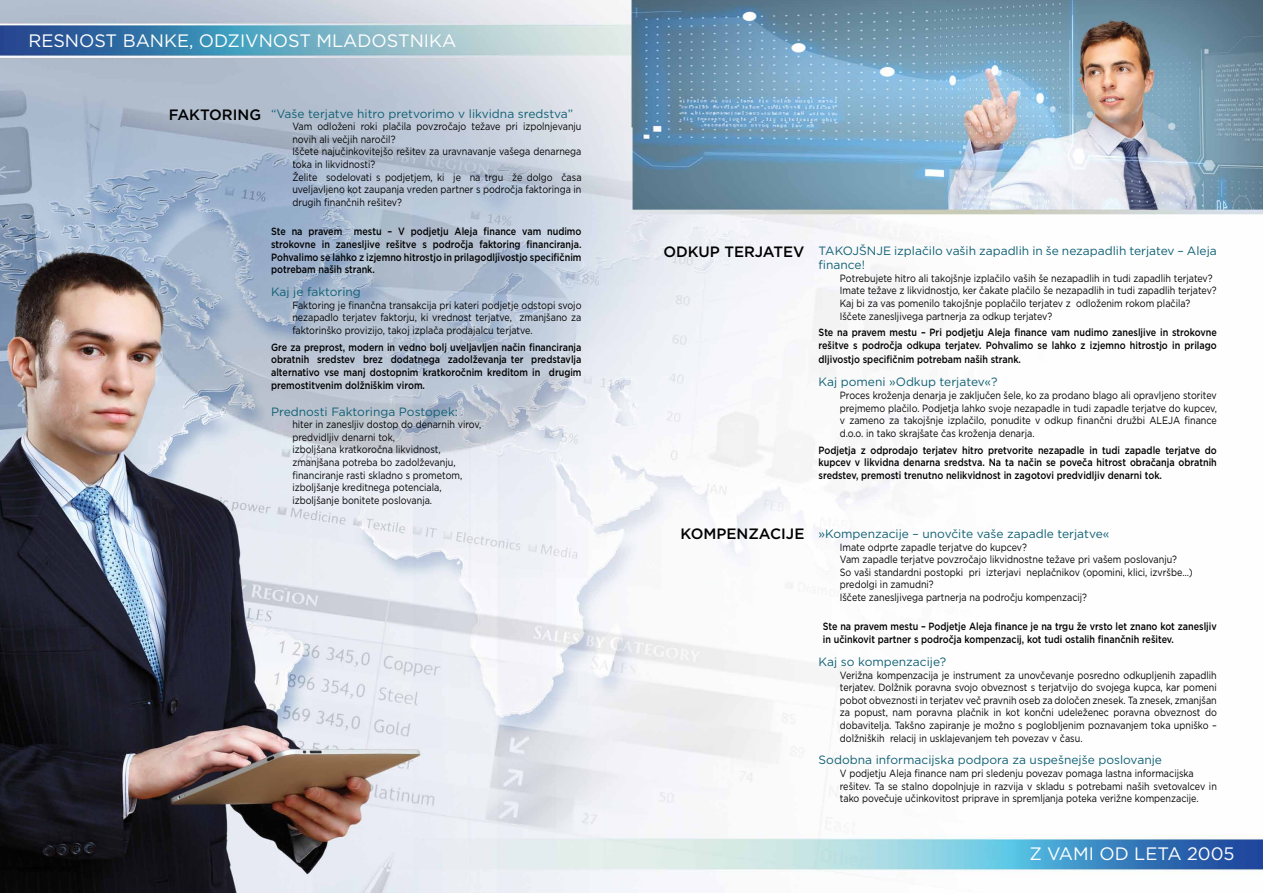
<style>
.page{position:relative;width:1263px;height:893px;background:#fff}
.page>*{position:absolute;margin:0;border:0;box-sizing:border-box;transform-origin:0 0}
.t1{font:18px "Gotham";color:#fff}
.t2{font:500 15px "Gotham";color:#000}
.t3{font:12px/14.4px "Gotham";color:#106175}
.t4{font:10.5px/12.6px "Gotham";color:#000;scale:.86 1}
.t5{font:500 10.5px/12.6px "Gotham";color:#000;text-align:justify;scale:.86 1}
</style>
<div class="page">
<img style="left:0;top:0;width:1263px;height:893px">
<h1 class="t1" style="left:28px;top:29px;width:429px">RESNOST BANKE, ODZIVNOST MLADOSTNIKA</h1>
<h2 class="t2" style="left:169px;top:105px;width:94px">FAKTORING</h2>
<p class="t3" style="left:271px;top:106px;width:304px">“Vaše terjatve hitro pretvorimo v likvidna sredstva”</p>
<p class="t4" style="left:292px;top:120px;width:338px">Vam odloženi roki plačila povzročajo težave pri izpolnjevanju novih ali večjih naročil?<br>Iščete najučinkovitejšo rešitev za uravnavanje vašega denarnega toka in likvidnosti?<br>Želite sodelovati s podjetjem, ki je na trgu že dolgo časa uveljavljeno kot zaupanja vreden partner s področja faktoringa in drugih finančnih rešitev?</p>
<p class="t5" style="left:271px;top:225px;width:362px">Ste na pravem mestu – V podjetju Aleja finance vam nudimo strokovne in zanesljive rešitve s področja faktoring financiranja.<br>Pohvalimo se lahko z izjemno hitrostjo in prilagodljivostjo specifičnim potrebam naših strank.</p>
<p class="t3" style="left:271px;top:284px;width:91px">Kaj je faktoring</p>
<p class="t4" style="left:292px;top:298px;width:338px;text-align:justify">Faktoring je finančna transakcija pri kateri podjetje odstopi svojo nezapadlo terjatev faktorju, ki vrednost terjatve, zmanjšano za faktorinško provizijo, takoj izplača prodajalcu terjatve.</p>
<p class="t5" style="left:271px;top:341px;width:362px">Gre za preprost, modern in vedno bolj uveljavljen način financiranja obratnih sredstev brez dodatnega zadolževanja ter predstavlja alternativo vse manj dostopnim kratkoročnim kreditom in drugim premostitvenim dolžniškim virom.</p>
<p class="t3" style="left:271px;top:404px;width:188px">Prednosti Faktoringa Postopek:</p>
<p class="t4" style="left:292px;top:418px;width:221px">hiter in zanesljiv dostop do denarnih virov, predvidljiv denarni tok,<br>izboljšana kratkoročna likvidnost, zmanjšana potreba bo zadolževanju, financiranje rasti skladno s prometom, izboljšanje kreditnega potenciala, izboljšanje bonitete poslovanja.</p>
<h2 class="t2" style="left:663px;top:242px;width:143px">ODKUP TERJATEV</h2>
<p class="t3" style="left:819px;top:243px;width:400px">TAKOJŠNJE izplačilo vaših zapadlih in še nezapadlih terjatev – Aleja finance!</p>
<p class="t4" style="left:840px;top:272px;width:440px">Potrebujete hitro ali takojšnje izplačilo vaših še nezapadlih in tudi zapadlih terjatev?<br>Imate težave z likvidnostjo, ker čakate plačilo še nezapadlih in tudi zapadlih terjatev?<br>Kaj bi za vas pomenilo takojšnje poplačilo terjatev z odloženim rokom plačila?<br>Iščete zanesljivega partnerja za odkup terjatev?</p>
<p class="t5" style="left:819px;top:326px;width:465px">Ste na pravem mestu – Pri podjetju Aleja finance vam nudimo zanesljive in strokovne rešitve s področja odkupa terjatev. Pohvalimo se lahko z izjemno hitrostjo in prilago</p>
<p class="t5" style="left:819px;top:353px;width:237px">dljivostjo specifičnim potrebam naših strank.</p>
<p class="t3" style="left:819px;top:375px;width:180px">Kaj pomeni »Odkup terjatev«?</p>
<p class="t4" style="left:840px;top:389px;width:440px;text-align:justify">Proces kroženja denarja je zaključen šele, ko za prodano blago ali opravljeno storitev prejmemo plačilo. Podjetja lahko svoje nezapadle in tudi zapadle terjatve do kupcev, v zameno za takojšnje izplačilo, ponudite v odkup finančni družbi ALEJA finance d.o.o. in tako skrajšate čas kroženja denarja.</p>
<p class="t5" style="left:819px;top:443px;width:465px">Podjetja z odprodajo terjatev hitro pretvorite nezapadle in tudi zapadle terjatve do kupcev v likvidna denarna sredstva. Na ta način se poveča hitrost obračanja obratnih sredstev, premosti trenutno nelikvidnost in zagotovi predvidljiv denarni tok.</p>
<h2 class="t2" style="left:681px;top:524px;width:125px">KOMPENZACIJE</h2>
<p class="t3" style="left:819px;top:526px;width:292px">»Kompenzacije – unovčite vaše zapadle terjatve«</p>
<p class="t4" style="left:840px;top:540px;width:412px">Imate odprte zapadle terjatve do kupcev?<br>Vam zapadle terjatve povzročajo likvidnostne težave pri vašem poslovanju?<br>So vaši standardni postopki pri izterjavi neplačnikov (opomini, klici, izvršbe…) predolgi in zamudni?<br>Iščete zanesljivega partnerja na področju kompenzacij?</p>
<p class="t5" style="left:823px;top:620px;width:459px">Ste na pravem mestu – Podjetje Aleja finance je na trgu že vrsto let znano kot zanesljiv in učinkovit partner s področja kompenzacij, kot tudi ostalih finančnih rešitev.</p>
<p class="t3" style="left:819px;top:654px;width:129px">Kaj so kompenzacije?</p>
<p class="t4" style="left:840px;top:668px;width:440px;text-align:justify">Verižna kompenzacija je instrument za unovčevanje posredno odkupljenih zapadlih terjatev. Dolžnik poravna svojo obveznost s terjatvijo do svojega kupca, kar pomeni pobot obveznosti in terjatev več pravnih oseb za določen znesek. Ta znesek, zmanjšan za popust, nam poravna plačnik in kot končni udeleženec poravna obveznost do dobavitelja. Takšno zapiranje je možno s poglobljenim poznavanjem toka upniško – dolžniških relacij in usklajevanjem teh povezav v času.</p>
<p class="t3" style="left:819px;top:753px;width:345px">Sodobna informacijska podpora za uspešnejše poslovanje</p>
<p class="t4" style="left:840px;top:767px;width:440px">V podjetju Aleja finance nam pri sledenju povezav pomaga lastna informacijska rešitev. Ta se stalno dopolnjuje in razvija v skladu s potrebami naših svetovalcev in tako povečuje učinkovitost priprave in spremljanja poteka verižne kompenzacije.</p>
<h1 class="t1" style="left:1029px;top:842px;width:207px">Z VAMI OD LETA 2005</h1>
</div>
